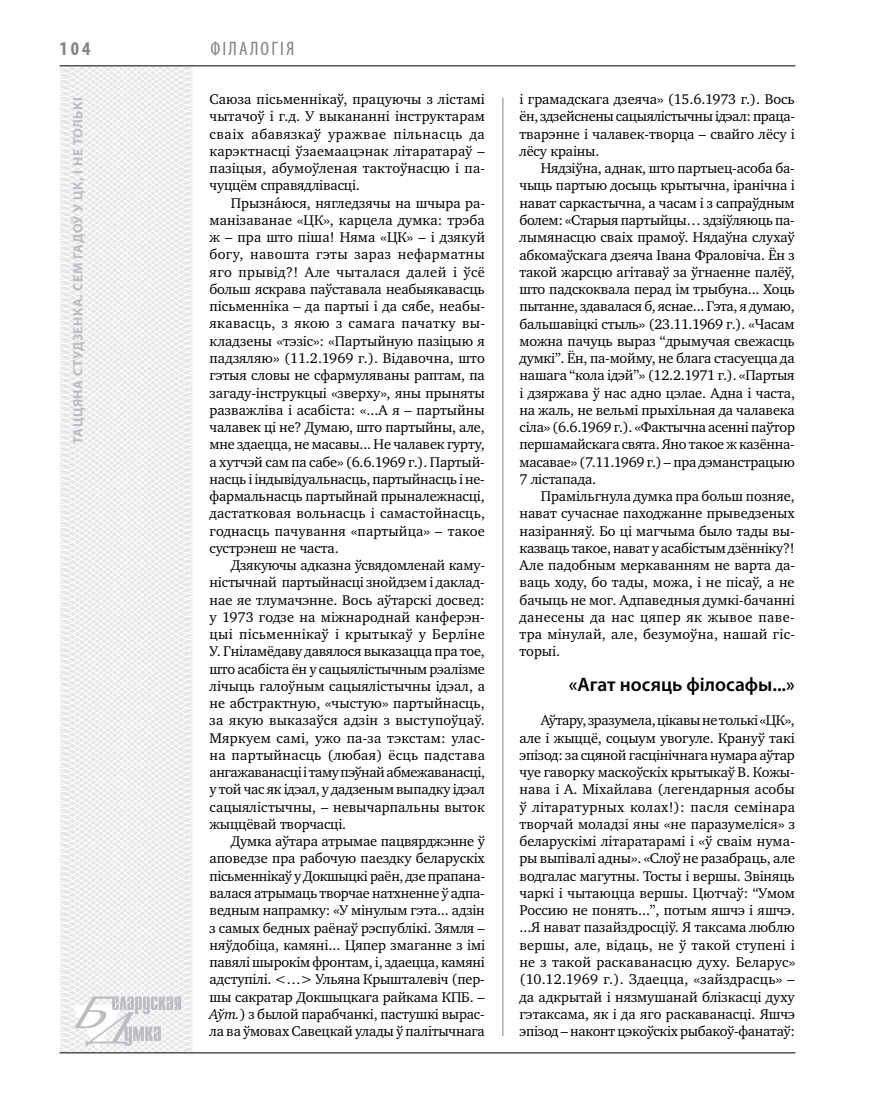
<style>
.page{position:relative;width:872px;height:1106px;background:#fff}
.page>*{position:absolute;margin:0;border:0;box-sizing:border-box;transform-origin:0 0}
.t1{font:600 19.5px "Myriad Pro";color:#000}
.t2{font:condensed 19.5px "Myriad Pro";letter-spacing:.16em;color:#808285}
.t3{font:700 condensed 19.5px "Myriad Pro";color:#808285}
.t4{font:14.4px/17.2px "Charter C";letter-spacing:-.005em;color:#000;text-align:justify}
.t5{font:700 13.5px "Myriad Pro";letter-spacing:.04em;color:#bcbdc0}
.s1{font-family:"Georgia"}
.s2{font-style:italic}
</style>
<div class="page">
<svg style="left:59px;top:65px;width:192px;height:989px"></svg>
<hr style="left:502px;top:98px;width:1px;height:938px;background:#808285">
<hr style="left:60px;top:1052px;width:735px;height:1px;background:#000">
<svg style="left:71px;top:996px;width:110px;height:53px"></svg>
<hr style="left:60px;top:65px;width:735px;height:1px;background:#000">
<h1 class="t3" style="left:60px;top:37px;width:32px">104</h1>
<h1 class="t2" style="left:210px;top:37px;width:85px">Філалогія</h1>
<p class="t4" style="left:209px;top:91px;width:277px">Саюза пісьменнікаў, працуючы з лістамі чытачоў і г.д. У выкананні інструктарам сваіх абавязкаў уражвае пільнасць да карэктнасці ўзаемаацэнак літаратараў – пазіцыя, абумоўленая тактоўнасцю і па&shy;чуццём справядлівасці.</p>
<p class="t4" style="left:209px;top:194px;width:277px;text-indent:21px">Прызн<span class="s1">á</span>юся, нягледзячы на шчыра ра&shy;манізаванае «ЦК», карцела думка: трэба ж – пра што піша! Няма «ЦК» – і дзякуй богу, навошта гэты зараз нефарматны яго прывід?! Але чыталася далей і ўсё больш яскрава паўставала неабыякавасць пісьменніка – да партыі і да сябе, неабы&shy;якавасць, з якою з самага пачатку вы&shy;кладзены «тэзіс»: «Партыйную пазіцыю я падзяляю» (11.2.1969 г.). Відавочна, што гэтыя словы не сфармуляваны раптам, па загаду-інструкцыі «зверху», яны прыняты разважліва і асабіста: «...А я – партыйны чалавек ці не? Думаю, што партыйны, але, мне здаецца, не масавы... Не чалавек гурту, а хутчэй сам па сабе» (6.6.1969 г.). Партый&shy;насць і індывідуальнасць, партыйнасць і не&shy;фармальнасць партыйнай прыналежнасці, дастатковая вольнасць і самастойнасць, годнасць пачування «партыйца» – такое сустрэнеш не часта.</p>
<p class="t4" style="left:209px;top:556px;width:277px;text-indent:21px">Дзякуючы адказна ўсвядомленай каму&shy;ністычнай партыйнасці знойдзем і даклад&shy;нае яе тлумачэнне. Вось аўтарскі досвед: у 1973 годзе на міжнароднай канферэн&shy;цыі пісьменнікаў і крытыкаў у Берліне У. Гніламёдаву давялося выказацца пра тое, што асабіста ён у сацыялістычным рэалізме лічыць галоўным сацыялістычны ідэал, а не абстрактную, «чыстую» партыйнасць, за якую выказаўся адзін з выступоўцаў.<br>Мяркуем самі, ужо па-за тэкстам: улас&shy;на партыйнасць (любая) ёсць падстава ангажаванасці і таму пэўнай абмежаванасці, у той час як ідэал, у дадзеным выпадку ідэал сацыялістычны, – невычарпальны выток жыццёвай творчасці.</p>
<p class="t4" style="left:209px;top:833px;width:277px;text-indent:21px">Думка аўтара атрымае пацвярджэнне ў аповедзе пра рабочую паездку беларускіх пісьменнікаў у Докшыцкі раён, дзе прапана&shy;валася атрымаць творчае натхненне ў адпа&shy;ведным напрамку: «У мінулым гэта... адзін з самых бедных раёнаў рэспублікі. Зямля – няўдобіца, камяні... Цяпер змаганне з імі павялі шырокім фронтам, і, здаецца, камяні адступілі. &lt;…&gt; Ульяна Крышталевіч (пер&shy;шы сакратар Докшыцкага райкама КПБ. – <span class="s2">Аўт.</span>) з былой парабчанкі, пастушкі вырас&shy;ла ва ўмовах Савецкай улады ў палітычнага</p>
<p class="t5" style="left:69px;top:444px;width:348px;rotate:-90deg">Таццяна Студзенка. Сем гадоў у ЦК, і не толькі</p>
<p class="t4" style="left:519px;top:91px;width:277px">і грамадскага дзеяча» (15.6.1973 г.). Вось ён, здзейснены сацыялістычны ідэал: праца&shy;тварэнне і чалавек-творца – свайго лёсу і лёсу краіны.</p>
<p class="t4" style="left:519px;top:160px;width:277px;text-indent:21px">Нядзіўна, аднак, што партыец-асоба ба&shy;чыць партыю досыць крытычна, іранічна і нават саркастычна, а часам і з сапраўдным болем: «Старыя партыйцы… здзіўляюць па&shy;лымянасцю сваіх прамоў. Нядаўна слухаў абкомаўскага дзеяча Івана Фраловіча. Ён з такой жарсцю агітаваў за ўгнаенне палёў, што падскоквала перад ім трыбуна... Хоць пытанне, здавалася б, яснае... Гэта, я думаю, бальшавіцкі стыль» (23.11.1969 г.). «Часам можна пачуць выраз “дрымучая свежасць думкі”. Ён, па-мойму, не блага стасуецца да нашага “кола ідэй”» (12.2.1971 г.). «Партыя і дзяржава ў нас адно цэлае. Адна і часта, на жаль, не вельмі прыхільная да чалавека сіла» (6.6.1969 г.). «Фактычна асенні паўтор першамайскага свята. Яно такое ж казённа&shy;масавае» (7.11.1969 г.) – пра дэманстрацыю 7 лістапада.</p>
<p class="t4" style="left:519px;top:488px;width:277px;text-indent:21px">Прамільгнула думка пра больш позняе, нават сучаснае паходжанне прыведзеных назіранняў. Бо ці магчыма было тады вы&shy;казваць такое, нават у асабістым дзённіку?!<br>Але падобным меркаванням не варта да&shy;ваць ходу, бо тады, можа, і не пісаў, а не бачыць не мог. Адпаведныя думкі-бачанні данесены да нас цяпер як жывое паве&shy;тра мінулай, але, безумоўна, нашай гіс&shy;торыі.</p>
<h1 class="t1" style="left:569px;top:672px;width:228px">«Агат носяць філосафы...»</h1>
<p class="t4" style="left:519px;top:712px;width:277px;text-indent:21px">Аўтару, зразумела, цікавы не толькі «ЦК», але і жыццё, соцыум увогуле. Крануў такі эпізод: за сцяной гасцінічнага нумара аўтар чуе гаворку маскоўскіх крытыкаў В. Кожы&shy;нава і А. Міхайлава (легендарныя асобы ў літаратурных колах!): пасля семінара творчай моладзі яны «не паразумеліся» з беларускімі літаратарамі і «ў сваім нума&shy;ры выпівалі адны». «Слоў не разабраць, але водгалас магутны. Тосты і вершы. Звіняць чаркі і чытаюцца вершы. Цютчаў: “Умом Россию не понять...”, потым яшчэ і яшчэ. ...Я нават пазайздросціў. Я таксама люблю вершы, але, відаць, не ў такой ступені і не з такой раскаванасцю духу. Беларус» (10.12.1969 г.). Здаецца, «зайздрасць» – да адкрытай і нязмушанай блізкасці духу гэтаксама, як і да яго раскаванасці. Яшчэ эпізод – наконт цэкоўскіх рыбакоў-фанатаў:</p>
</div>
